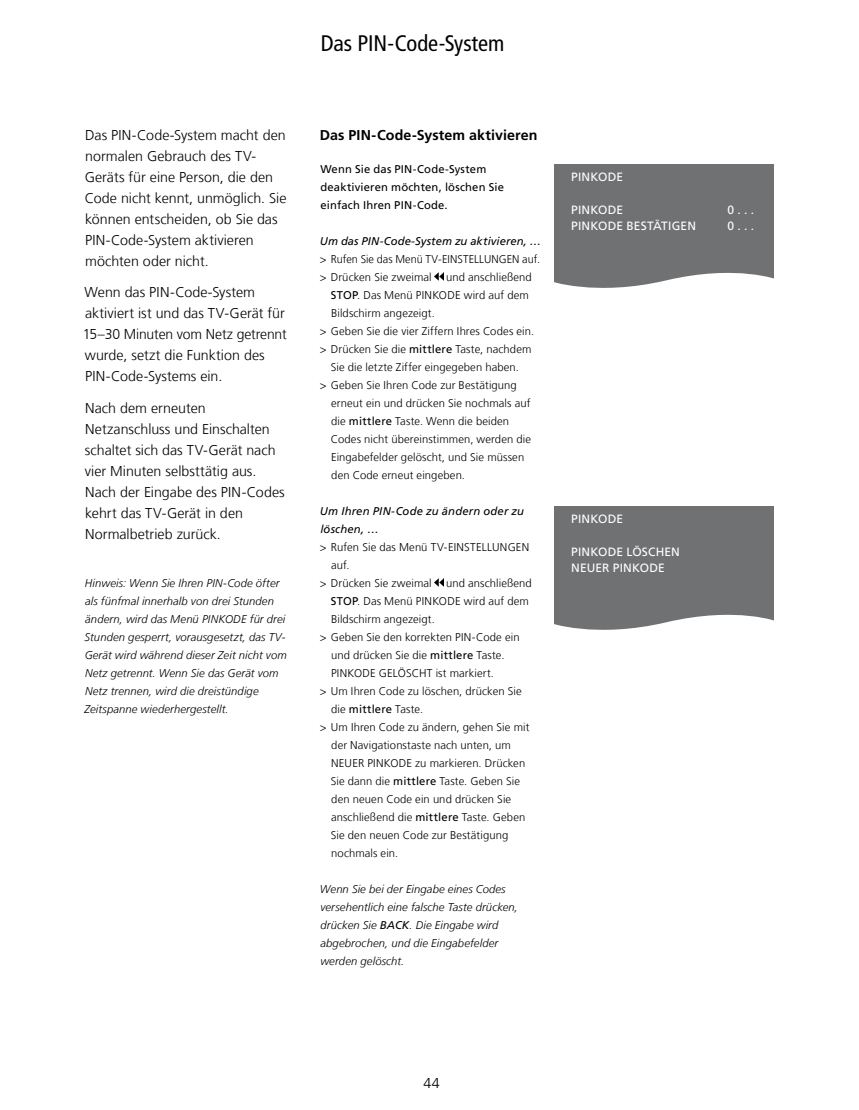
<style>
.page{position:relative;width:859px;height:1110px;background:#fff}
.page>*{position:absolute;margin:0;border:0;box-sizing:border-box;transform-origin:0 0}
.t1{font:condensed 22.5px "Frutiger LT Com";letter-spacing:-.005em;color:#000}
.t2{font:300 14.25px/21px "Frutiger LT Com";color:#000}
.t3{font:700 14.25px "Frutiger LT Com";letter-spacing:.01em;color:#000}
.t4{font:12px/16.5px "Frutiger LT Com";letter-spacing:.015em;color:#fff}
.t5{font:300 11.25px/18px "Frutiger LT Com";letter-spacing:.01em;color:#000}
.t6{font:italic 300 11.25px/18px "Frutiger LT Com";letter-spacing:.01em;color:#000}
.t7{font:11.25px/18px "Frutiger LT Com";letter-spacing:.015em;color:#000}
.t8{font:italic 11.25px/18px "Frutiger LT Com";letter-spacing:.015em;color:#000}
.s1{font-weight:400}
</style>
<div class="page">
<svg style="left:435px;top:272px;width:8px;height:8px"></svg>
<svg style="left:435px;top:578px;width:8px;height:8px"></svg>
<div style="left:554px;top:164px;width:220px;height:128px;background:#707172"></div>
<svg style="left:554px;top:272px;width:220px;height:20px"></svg>
<div style="left:554px;top:506px;width:220px;height:128px;background:#707172"></div>
<svg style="left:554px;top:614px;width:220px;height:20px"></svg>
<p class="t2" style="left:85px;top:124px;width:203px">Das PIN-Code-System macht den normalen Gebrauch des TV-<br>Geräts für eine Person, die den<br>Code nicht kennt, unmöglich. Sie können entscheiden, ob Sie das<br>PIN-Code-System aktivieren möchten oder nicht.</p>
<p class="t2" style="left:83px;top:282px;width:205px">Wenn das PIN-Code-System aktiviert ist und das TV-Gerät für<br>15–30 Minuten vom Netz getrennt wurde, setzt die Funktion des<br>PIN-Code-Systems ein.</p>
<p class="t2" style="left:85px;top:397px;width:202px">Nach dem erneuten<br>Netzanschluss und Einschalten schaltet sich das TV-Gerät nach vier Minuten selbsttätig aus.<br>Nach der Eingabe des PIN-Codes kehrt das TV-Gerät in den<br>Normalbetrieb zurück.</p>
<p class="t6" style="left:85px;top:574px;width:204px">Hinweis: Wenn Sie Ihren PIN-Code öfter als fünfmal innerhalb von drei Stunden ändern, wird das Menü PINKODE für drei Stunden gesperrt, vorausgesetzt, das TV-Gerät wird während dieser Zeit nicht vom Netz getrennt. Wenn Sie das Gerät vom Netz trennen, wird die dreistündige Zeitspanne wiederhergestellt.</p>
<h1 class="t1" style="left:321px;top:30px;width:185px">Das PIN-Code-System</h1>
<p class="t3" style="left:320px;top:126px;width:219px">Das PIN-Code-System aktivieren</p>
<p class="t7" style="left:320px;top:160px;width:185px">Wenn Sie das PIN-Code-System deaktivieren möchten, löschen Sie einfach Ihren PIN-Code.</p>
<p class="t8" style="left:320px;top:232px;width:223px">Um das PIN-Code-System zu aktivieren, …</p>
<p class="t5" style="left:320px;top:250px;width:222px">&gt; Rufen Sie das Menü TV-EINSTELLUNGEN auf. &gt; Drücken Sie zweimal</p>
<p class="t5" style="left:446px;top:268px;width:87px">und anschließend</p>
<p class="t5" style="left:331px;top:286px;width:199px"><span class="s1">STOP</span>. Das Menü PINKODE wird auf dem</p>
<p class="t5" style="left:331px;top:304px;width:105px">Bildschirm angezeigt.</p>
<p class="t5" style="left:320px;top:322px;width:216px">&gt; Geben Sie die vier Ziffern Ihres Codes ein.</p>
<p class="t5" style="left:320px;top:340px;width:213px">&gt; Drücken Sie die <span class="s1">mittlere</span> Taste, nachdem</p>
<p class="t5" style="left:331px;top:358px;width:190px">Sie die letzte Ziffer eingegeben haben.</p>
<p class="t5" style="left:320px;top:376px;width:198px">&gt; Geben Sie Ihren Code zur Bestätigung</p>
<p class="t5" style="left:331px;top:394px;width:201px">erneut ein und drücken Sie nochmals auf</p>
<p class="t5" style="left:331px;top:412px;width:179px">die <span class="s1">mittlere</span> Taste. Wenn die beiden</p>
<p class="t5" style="left:331px;top:430px;width:202px">Codes nicht übereinstimmen, werden die</p>
<p class="t5" style="left:331px;top:448px;width:195px">Eingabefelder gelöscht, und Sie müssen</p>
<p class="t5" style="left:331px;top:466px;width:135px">den Code erneut eingeben.</p>
<p class="t8" style="left:320px;top:502px;width:206px">Um Ihren PIN-Code zu ändern oder zu löschen, …</p>
<p class="t5" style="left:320px;top:538px;width:211px">&gt; Rufen Sie das Menü TV-EINSTELLUNGEN</p>
<p class="t5" style="left:331px;top:556px;width:20px">auf.</p>
<p class="t5" style="left:320px;top:574px;width:113px">&gt; Drücken Sie zweimal</p>
<p class="t5" style="left:446px;top:574px;width:87px">und anschließend</p>
<p class="t5" style="left:331px;top:592px;width:199px"><span class="s1">STOP</span>. Das Menü PINKODE wird auf dem</p>
<p class="t5" style="left:331px;top:610px;width:105px">Bildschirm angezeigt.</p>
<p class="t5" style="left:320px;top:628px;width:201px">&gt; Geben Sie den korrekten PIN-Code ein</p>
<p class="t5" style="left:331px;top:646px;width:175px">und drücken Sie die <span class="s1">mittlere</span> Taste.</p>
<p class="t5" style="left:331px;top:664px;width:164px">PINKODE GELÖSCHT ist markiert.</p>
<p class="t5" style="left:320px;top:682px;width:203px">&gt; Um Ihren Code zu löschen, drücken Sie</p>
<p class="t5" style="left:331px;top:700px;width:93px">die <span class="s1">mittlere</span> Taste.</p>
<p class="t5" style="left:320px;top:718px;width:211px">&gt; Um Ihren Code zu ändern, gehen Sie mit</p>
<p class="t5" style="left:331px;top:736px;width:181px">der Navigationstaste nach unten, um</p>
<p class="t5" style="left:331px;top:754px;width:196px">NEUER PINKODE zu markieren. Drücken</p>
<p class="t5" style="left:331px;top:772px;width:191px">Sie dann die <span class="s1">mittlere</span> Taste. Geben Sie</p>
<p class="t5" style="left:331px;top:790px;width:182px">den neuen Code ein und drücken Sie</p>
<p class="t5" style="left:331px;top:808px;width:196px">anschließend die <span class="s1">mittlere</span> Taste. Geben</p>
<p class="t5" style="left:331px;top:826px;width:179px">Sie den neuen Code zur Bestätigung</p>
<p class="t5" style="left:331px;top:844px;width:69px">nochmals ein.</p>
<p class="t6" style="left:320px;top:880px;width:200px">Wenn Sie bei der Eingabe eines Codes versehentlich eine falsche Taste drücken, drücken Sie <span class="s1">BACK</span>. Die Eingabe wird abgebrochen, und die Eingabefelder werden gelöscht.</p>
<p class="t4" style="left:571px;top:168px;width:53px">PINKODE</p>
<p class="t4" style="left:571px;top:201px;width:53px">PINKODE</p>
<p class="t4" style="left:727px;top:201px;width:28px">0 . . .</p>
<p class="t4" style="left:571px;top:218px;width:126px">PINKODE BESTÄTIGEN</p>
<p class="t4" style="left:727px;top:218px;width:28px">0 . . .</p>
<p class="t4" style="left:571px;top:510px;width:53px">PINKODE</p>
<p class="t4" style="left:571px;top:543px;width:110px">PINKODE LÖSCHEN<br>NEUER PINKODE</p>
<p class="t2" style="left:423px;top:1072px;width:18px">44</p>
</div>
